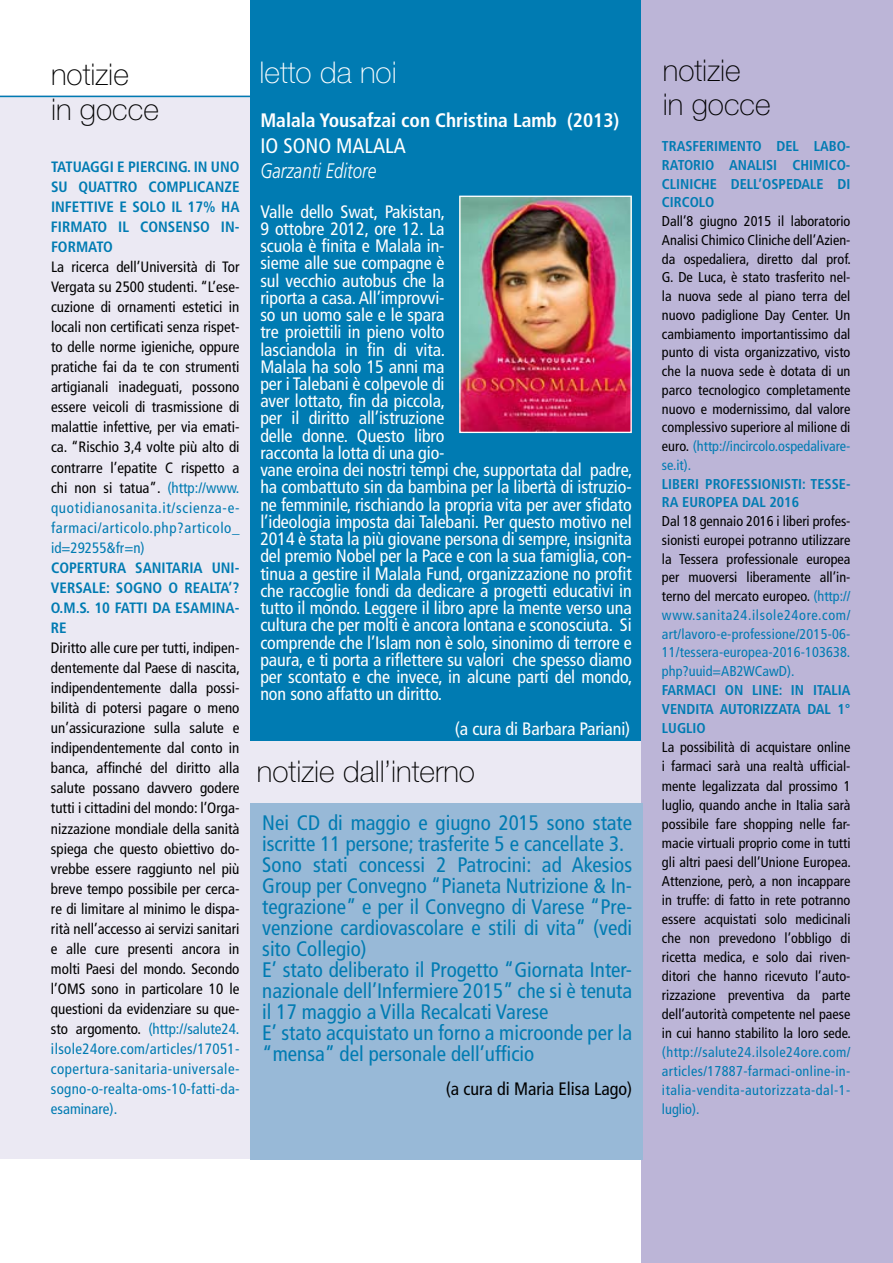
<style>
.page{position:relative;width:893px;height:1263px;background:#fff}
.page>*{position:absolute;margin:0;border:0;box-sizing:border-box;transform-origin:0 0}
.t1{font:100 30px/34.5px "Helvetica Neue LT Std";color:#000}
.t2{font:100 30px "Helvetica Neue";color:#fff}
.t3{font:condensed 21px/21px "Frutiger LT Std";color:#007bb2}
.t4{font:italic 300 21px "Frutiger LT Std";color:#fff;scale:.8 1}
.t5{font:condensed 21px "Frutiger LT Std";color:#fff}
.t6{font:700 condensed 19.5px "Frutiger LT Std";color:#fff}
.t7{font:condensed 18px/17.2px "Frutiger LT Std";letter-spacing:-.005em;color:#fff}
.t8{font:condensed 18px "Frutiger LT Std";color:#000}
.t9{font:condensed 15px/20.1px "Frutiger LT Std";letter-spacing:.03em;color:#000;text-align:justify}
.t10{font:700 condensed 15px "Frutiger LT Std";color:#007bb2}
.t11{font:condensed 14.25px/18.8px "Frutiger LT Std";color:#000;text-align:justify}
.t12{font:700 condensed 14.25px "Frutiger LT Std";color:#007bb2}
.t13{font:condensed 14.25px/19px "Frutiger LT Std";letter-spacing:.035em;color:#007bb2;text-align:justify}
.s1{color:#007bb2}
</style>
<div class="page">
<div style="left:0;top:96px;width:893px;height:1063px;background:#ebe9f3"></div>
<hr style="left:0;top:96px;width:893px;height:1px;background:#007bb2">
<div style="left:251px;top:0;width:391px;height:740px;background:#007bb2"></div>
<div style="left:641px;top:0;width:252px;height:1263px;background:#bcb5d7"></div>
<img style="left:461px;top:198px;width:169px;height:233px">
<div style="left:459px;top:196px;width:173px;height:237px;border:1px solid #fff"></div>
<div style="left:250px;top:803px;width:393px;height:356px;background:#98b9d7"></div>
<h1 class="t1" style="left:51px;top:57px;width:109px">notizie<br>in gocce</h1>
<p class="t10" style="left:51px;top:158px;width:9px">TATUAGGI</p>
<p class="t10" style="left:117px;top:158px;width:48px">EPIERCING</p>
<p class="t10" style="left:187px;top:158px;width:34px">. IN UNO</p>
<p class="t10" style="left:51px;top:178px;width:9px">SU</p>
<p class="t10" style="left:78px;top:178px;width:19px">QUATT</p>
<p class="t10" style="left:120px;top:178px;width:39px">RO COMPLICAN</p>
<p class="t10" style="left:225px;top:178px;width:15px">ZE</p>
<p class="t10" style="left:51px;top:198px;width:8px">INFETTI</p>
<p class="t10" style="left:98px;top:198px;width:44px">VEESOLO</p>
<p class="t10" style="left:171px;top:198px;width:69px">IL 17% HA</p>
<p class="t10" style="left:51px;top:218px;width:30px">FIRMATO</p>
<p class="t10" style="left:118px;top:218px;width:32px">IL CONSENSO</p>
<p class="t10" style="left:221px;top:218px;width:20px">IN -</p>
<p class="t10" style="left:51px;top:238px;width:35px">FORMATO</p>
<p class="t9" style="left:51px;top:257px;width:190px">La ricerca dell’Università di Tor Vergata su 2500 studenti. “L’ese&shy;cuzione di ornamenti estetici in locali non certificati senza rispet&shy;to delle norme igieniche, oppure pratiche fai da te con strumenti artigianali inadeguati, possono essere veicoli di trasmissione di malattie infettive, per via emati&shy;ca. “Rischio 3,4 volte più alto di contrarre l’epatite C rispetto a chi non si tatua”. <span class="s1">(http://www. quotidianosanita.it/scienza-e&shy;farmaci/articolo.php?articolo_ id=29255&amp;fr=n)</span></p>
<p class="t10" style="left:51px;top:559px;width:9px">COPE</p>
<p class="t10" style="left:84px;top:559px;width:60px">RTU RA SANITA</p>
<p class="t10" style="left:181px;top:559px;width:60px">RIAUNI-</p>
<p class="t10" style="left:51px;top:579px;width:33px">VERSALE</p>
<p class="t10" style="left:106px;top:579px;width:20px">: SOGNO</p>
<p class="t10" style="left:168px;top:579px;width:33px">O REALTA</p>
<p class="t10" style="left:229px;top:579px;width:12px">’?</p>
<p class="t10" style="left:51px;top:599px;width:71px">O.M.S. 10 FATTI</p>
<p class="t10" style="left:152px;top:599px;width:33px">DA ESAMINA</p>
<p class="t10" style="left:235px;top:599px;width:6px">-</p>
<p class="t10" style="left:51px;top:619px;width:15px">RE</p>
<p class="t9" style="left:51px;top:638px;width:191px">Diritto alle cure per tutti, indipen&shy;dentemente dal Paese di nascita, indipendentemente dalla possi&shy;bilità di potersi pagare o meno un’assicurazione sulla salute e indipendentemente dal conto in banca, affinché del diritto alla salute possano davvero godere tutti i cittadini del mondo: l’Orga&shy;nizzazione mondiale della sanità spiega che questo obiettivo do&shy;vrebbe essere raggiunto nel più breve tempo possibile per cerca&shy;re di limitare al minimo le dispa&shy;rità nell’accesso ai servizi sanitari e alle cure presenti ancora in molti Paesi del mondo. Secondo l’OMS sono in particolare 10 le questioni da evidenziare su que&shy;sto argomento. <span class="s1">(http://salute24. ilsole24ore.com/articles/17051- copertura-sanitaria-universale&shy;sogno-o-realta-oms-10-fatti-da&shy;esaminare).</span></p>
<h1 class="t2" style="left:259px;top:55px;width:139px">letto da noi</h1>
<h3 class="t6" style="left:260px;top:109px;width:360px">Malala Yousafzai con Christina Lamb (2013)</h3>
<h2 class="t5" style="left:260px;top:133px;width:147px">IO SONO MALALA</h2>
<h2 class="t4" style="left:260px;top:159px;width:146px">Garzanti Editore</h2>
<p class="t7" style="left:260px;top:203px;width:373px">Valle dello Swat, Pakistan,<br>9 ottobre 2012, ore 12. La<br>scuola è finita e Malala in-<br>sieme alle sue compagne è<br>sul vecchio autobus che la<br>riporta a casa. All’improvvi-<br>so un uomo sale e le spara<br>tre proiettili in pieno volto<br>lasciandola in fin di vita.<br>Malala ha solo 15 anni ma<br>per i Talebani è colpevole di<br>aver lottato, fin da piccola,<br>per il diritto all’istruzione<br>delle donne. Questo libro<br>racconta la lotta di una gio-<br>vane eroina dei nostri tempi che, supportata dal padre, ha combattuto sin da bambina per la libertà di istruzio&shy;ne femminile, rischiando la propria vita per aver sfidato l’ideologia imposta dai Talebani. Per questo motivo nel 2014 è stata la più giovane persona di sempre, insignita del premio Nobel per la Pace e con la sua famiglia, con&shy;tinua a gestire il Malala Fund, organizzazione no profit che raccoglie fondi da dedicare a progetti educativi in tutto il mondo. Leggere il libro apre la mente verso una cultura che per molti è ancora lontana e sconosciuta. Si comprende che l’Islam non è solo, sinonimo di terrore e paura, e ti porta a riflettere su valori che spesso diamo per scontato e che invece, in alcune parti del mondo, non sono affatto un diritto.</p>
<p class="t7" style="left:455px;top:720px;width:177px">(a cura di Barbara Pariani)</p>
<h1 class="t1" style="left:257px;top:754px;width:220px">notizie dall’interno</h1>
<p class="t3" style="left:262px;top:812px;width:371px">Nei CD di maggio e giugno 2015 sono state iscritte 11 persone; trasferite 5 e cancellate 3.<br>Sono stati concessi 2 Patrocini: ad Akesios Group per Convegno “Pianeta Nutrizione &amp; In&shy;tegrazione” e per il Convegno di Varese “Pre&shy;venzione cardiovascolare e stili di vita” (vedi sito Collegio)<br>E’ stato deliberato il Progetto “Giornata Inter&shy;nazionale dell’Infermiere 2015” che si è tenuta il 17 maggio a Villa Recalcati Varese<br>E’ stato acquistato un forno a microonde per la “mensa” del personale dell’ufficio</p>
<p class="t8" style="left:446px;top:1078px;width:188px">(a cura di Maria Elisa Lago)</p>
<h1 class="t1" style="left:663px;top:53px;width:109px">notizie<br>in gocce</h1>
<p class="t12" style="left:662px;top:138px;width:23px">TRASFE</p>
<p class="t12" style="left:706px;top:138px;width:17px">RIMENTO</p>
<p class="t12" style="left:776px;top:138px;width:9px">DEL</p>
<p class="t12" style="left:814px;top:138px;width:38px">LABO-</p>
<p class="t12" style="left:662px;top:156px;width:46px">RATORIO</p>
<p class="t12" style="left:729px;top:156px;width:8px">ANALISI</p>
<p class="t12" style="left:793px;top:156px;width:25px">CHIMICO</p>
<p class="t12" style="left:846px;top:156px;width:6px">-</p>
<p class="t12" style="left:662px;top:175px;width:8px">CLINIC</p>
<p class="t12" style="left:701px;top:175px;width:38px">HE DELL</p>
<p class="t12" style="left:759px;top:175px;width:13px">’OSPEDALE</p>
<p class="t12" style="left:837px;top:175px;width:7px">DI</p>
<p class="t12" style="left:662px;top:194px;width:29px">CI RCOLO</p>
<p class="t11" style="left:662px;top:212px;width:191px">Dall’8 giugno 2015 il laboratorio Analisi Chimico Cliniche dell’Azien&shy;da ospedaliera, diretto dal prof.<br>G. De Luca, è stato trasferito nel&shy;la nuova sede al piano terra del nuovo padiglione Day Center. Un cambiamento importantissimo dal punto di vista organizzativo, visto che la nuova sede è dotata di un parco tecnologico completamente nuovo e modernissimo, dal valore complessivo superiore al milione di euro. <span class="s1">(http://incircolo.ospedalivare&shy;se.it).</span></p>
<p class="t12" style="left:662px;top:475px;width:67px">LI BERI PROFESSIONISTI</p>
<p class="t12" style="left:802px;top:475px;width:17px">: TESSE</p>
<p class="t12" style="left:846px;top:475px;width:6px">-</p>
<p class="t12" style="left:662px;top:494px;width:54px">RA EU ROPEA</p>
<p class="t12" style="left:742px;top:494px;width:9px">DAL</p>
<p class="t12" style="left:769px;top:494px;width:31px">2016</p>
<p class="t11" style="left:662px;top:512px;width:190px">Dal 18 gennaio 2016 i liberi profes&shy;sionisti europei potranno utilizzare la Tessera professionale europea per muoversi liberamente all’in&shy;terno del mercato europeo. <span class="s1">(http:// www.sanita24.ilsole24ore.com/ art/lavoro-e-professione/2015-06- 11/tessera-europea-2016-103638. php?uuid=AB2WCawD).</span></p>
<p class="t12" style="left:662px;top:682px;width:31px">FARMACI</p>
<p class="t12" style="left:725px;top:682px;width:10px">ON</p>
<p class="t12" style="left:752px;top:682px;width:8px">LINE</p>
<p class="t12" style="left:779px;top:682px;width:42px">: IN ITALIA</p>
<p class="t12" style="left:662px;top:701px;width:17px">VENDITA</p>
<p class="t12" style="left:720px;top:701px;width:9px">AUTO</p>
<p class="t12" style="left:752px;top:701px;width:35px">RIZZATA</p>
<p class="t12" style="left:807px;top:701px;width:9px">DAL</p>
<p class="t12" style="left:837px;top:701px;width:15px">1°</p>
<p class="t12" style="left:662px;top:720px;width:9px">LUGLIO</p>
<p class="t11" style="left:662px;top:738px;width:191px">La possibilità di acquistare online i farmaci sarà una realtà ufficial&shy;mente legalizzata dal prossimo 1 luglio, quando anche in Italia sarà possibile fare shopping nelle far&shy;macie virtuali proprio come in tutti gli altri paesi dell’Unione Europea.<br>Attenzione, però, a non incappare in truffe: di fatto in rete potranno essere acquistati solo medicinali che non prevedono l’obbligo di ricetta medica, e solo dai riven&shy;ditori che hanno ricevuto l’auto&shy;rizzazione preventiva da parte dell’autorità competente nel paese in cui hanno stabilito la loro sede.</p>
<p class="t13" style="left:662px;top:1043px;width:190px">(http://salute24.ilsole24ore.com/ articles/17887-farmaci-online-in&shy;italia-vendita-autorizzata-dal-1- luglio).</p>
</div>
